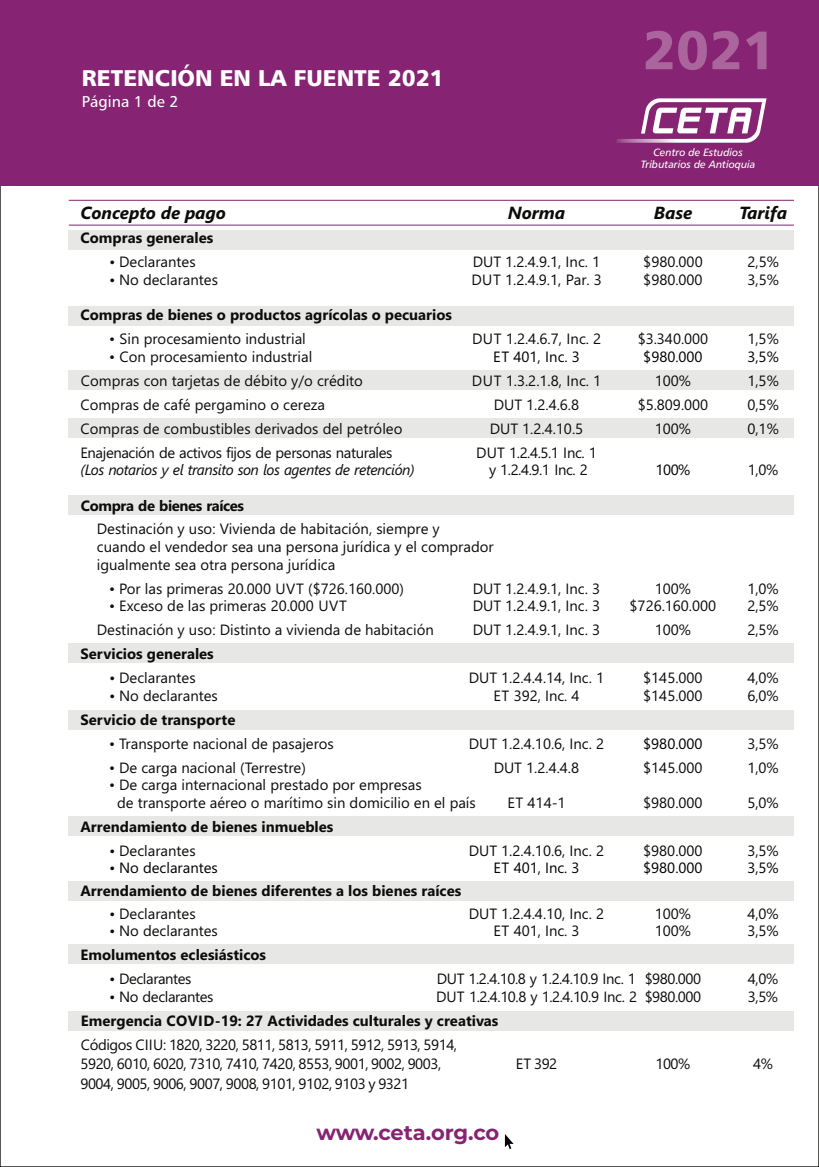
<style>
.page{position:relative;width:819px;height:1167px;background:#fff}
.page>*{position:absolute;margin:0;border:0;box-sizing:border-box;transform-origin:0 0}
.t1{font:54.25px "Humanist 777 BT Black B";color:rgb(255 255 255/.3)}
.t2{font:22.75px "Humanist 777 BT Black B";color:#fff}
.t3{font:700 21px "Montserrat";letter-spacing:-.015em;color:#862473}
.t4{font:italic 700 17.5px "Segoe UI";color:#0c0c0b}
.t5{font:15.75px "Humanist 777 BT Roman B";color:#fff}
.t6{font:14.88px/17.7px "Segoe UI";color:#0c0c0b}
.t7{font:14.88px/19.8px "Segoe UI";letter-spacing:-.025em;color:#0c0c0b}
.t8{font:700 14.88px "Segoe UI";color:#0c0c0b}
.t9{font:14.88px "Segoe UI";color:#000}
.t10{font:italic 14.88px "Segoe UI";letter-spacing:-.03em;color:#0c0c0b}
.t11{font:14.88px "Segoe UI";letter-spacing:-.03em;color:#0c0c0b}
.t12{font:700 14.88px "Segoe UI";letter-spacing:-.03em;color:#0c0c0b}
.t13{font:10.5px/12.1px "Humanist 777 BT Italic B";color:#fff;text-align:center}
.s1{font-style:italic}
.s2{font-style:italic;color:#0c0c0b}
</style>
<div class="page">
<div style="left:69px;top:1010px;width:725px;height:20px;background:#e7e8e6"></div>
<div style="left:0;top:0;width:819px;height:186px;background:#862473"></div>
<div style="left:69px;top:230px;width:725px;height:19px;background:#e7e8e6"></div>
<div style="left:69px;top:306px;width:725px;height:19px;background:#e7e8e6"></div>
<div style="left:69px;top:370px;width:725px;height:19px;background:#e7e8e6"></div>
<div style="left:69px;top:495px;width:725px;height:19px;background:#e7e8e6"></div>
<div style="left:69px;top:643px;width:725px;height:19px;background:#e7e8e6"></div>
<div style="left:69px;top:709px;width:725px;height:20px;background:#e7e8e6"></div>
<div style="left:69px;top:815px;width:725px;height:20px;background:#e7e8e6"></div>
<div style="left:69px;top:881px;width:725px;height:19px;background:#e7e8e6"></div>
<div style="left:69px;top:418px;width:725px;height:19px;background:#e7e8e6"></div>
<div style="left:69px;top:943px;width:725px;height:20px;background:#e7e8e6"></div>
<svg style="left:505px;top:1134px;width:9px;height:14px"></svg>
<svg style="left:616px;top:98px;width:150px;height:45px"></svg>
<hr style="left:69px;top:225px;width:725px;height:1px;background:#862473">
<hr style="left:69px;top:200px;width:725px;height:1px;background:#862473">
<h2 class="t2" style="left:82px;top:69px;width:363px">RETENCIÓN EN LA FUENTE 2021</h2>
<p class="t5" style="left:82px;top:95px;width:98px">Página 1 de 2</p>
<h1 class="t1" style="left:642px;top:28px;width:135px">2021</h1>
<p class="t13" style="left:641px;top:147px;width:116px">Centro de Estudios<br>Tributarios de Antioquia</p>
<p class="t4" style="left:81px;top:206px;width:147px">Concepto de pago</p>
<p class="t4" style="left:508px;top:206px;width:59px">Norma</p>
<p class="t4" style="left:654px;top:206px;width:40px">Base</p>
<p class="t4" style="left:739px;top:206px;width:49px">Tarifa</p>
<p class="t8" style="left:81px;top:232px;width:134px">Compras generales</p>
<p class="t6" style="left:109px;top:254px;width:88px"><span class="s1">•</span> Declarantes</p>
<p class="t6" style="left:473px;top:254px;width:129px">DUT 1.2.4.9.1, Inc. 1</p>
<p class="t6" style="left:643px;top:254px;width:61px">$980.000</p>
<p class="t6" style="left:747px;top:254px;width:33px">2,5%</p>
<p class="t6" style="left:109px;top:272px;width:110px"><span class="s1">•</span> No declarantes</p>
<p class="t6" style="left:471px;top:272px;width:132px">DUT 1.2.4.9.1, Par. 3</p>
<p class="t6" style="left:643px;top:272px;width:61px">$980.000</p>
<p class="t6" style="left:747px;top:272px;width:33px">3,5%</p>
<p class="t8" style="left:81px;top:309px;width:373px">Compras de bienes o productos agrícolas o pecuarios</p>
<p class="t6" style="left:109px;top:331px;width:198px">• Sin procesamiento industrial</p>
<p class="t6" style="left:472px;top:331px;width:131px">DUT 1.2.4.6.7, Inc. 2</p>
<p class="t6" style="left:638px;top:331px;width:72px">$3.340.000</p>
<p class="t6" style="left:747px;top:331px;width:33px">1,5%</p>
<p class="t6" style="left:109px;top:349px;width:205px">• Con procesamiento industrial</p>
<p class="t9" style="left:493px;top:351px;width:88px">ET 401, Inc. 3</p>
<p class="t9" style="left:643px;top:351px;width:61px">$980.000</p>
<p class="t9" style="left:747px;top:351px;width:33px">3,5%</p>
<p class="t6" style="left:81px;top:373px;width:284px">Compras con tarjetas de débito y/o crédito</p>
<p class="t6" style="left:472px;top:373px;width:131px">DUT 1.3.2.1.8, Inc. 1</p>
<p class="t6" style="left:655px;top:373px;width:38px">100%</p>
<p class="t6" style="left:747px;top:373px;width:33px">1,5%</p>
<p class="t6" style="left:81px;top:397px;width:246px">Compras de café pergamino o cereza</p>
<p class="t6" style="left:494px;top:397px;width:87px">DUT 1.2.4.6.8</p>
<p class="t6" style="left:638px;top:397px;width:72px">$5.809.000</p>
<p class="t6" style="left:747px;top:397px;width:33px">0,5%</p>
<p class="t6" style="left:81px;top:421px;width:323px">Compras de combustibles derivados del petróleo</p>
<p class="t6" style="left:490px;top:421px;width:95px">DUT 1.2.4.10.5</p>
<p class="t6" style="left:655px;top:421px;width:38px">100%</p>
<p class="t6" style="left:747px;top:421px;width:33px">0,1%</p>
<p class="t7" style="left:81px;top:444px;width:313px">Enajenación de activos fijos de personas naturales</p>
<p class="t6" style="left:476px;top:445px;width:122px">DUT 1.2.4.5.1 Inc. 1</p>
<p class="t10" style="left:81px;top:464px;width:336px">(Los notarios y el transito son los agentes de retención)</p>
<p class="t6" style="left:489px;top:462px;width:100px">y 1.2.4.9.1 Inc. 2</p>
<p class="t9" style="left:655px;top:464px;width:36px">100%</p>
<p class="t6" style="left:748px;top:462px;width:32px">1,0%</p>
<p class="t12" style="left:81px;top:499px;width:165px">Compra de bienes raíces</p>
<p class="t6" style="left:97px;top:521px;width:398px">Destinación y uso: Vivienda de habitación, siempre y<br>cuando el vendedor sea una persona jurídica y el comprador igualmente sea otra persona jurídica</p>
<p class="t6" style="left:109px;top:581px;width:296px">• Por las primeras 20.000 UVT ($726.160.000)</p>
<p class="t6" style="left:473px;top:581px;width:129px">DUT 1.2.4.9.1, Inc. 3</p>
<p class="t6" style="left:655px;top:581px;width:38px">100%</p>
<p class="t6" style="left:747px;top:581px;width:33px">1,0%</p>
<p class="t6" style="left:109px;top:598px;width:239px">• Exceso de las primeras 20.000 UVT</p>
<p class="t6" style="left:473px;top:598px;width:129px">DUT 1.2.4.9.1, Inc. 3</p>
<p class="t6" style="left:630px;top:598px;width:88px">$726.160.000</p>
<p class="t6" style="left:747px;top:598px;width:33px">2,5%</p>
<p class="t6" style="left:97px;top:622px;width:338px">Destinación y uso: Distinto a vivienda de habitación</p>
<p class="t6" style="left:473px;top:622px;width:129px">DUT 1.2.4.9.1, Inc. 3</p>
<p class="t6" style="left:655px;top:622px;width:38px">100%</p>
<p class="t6" style="left:747px;top:622px;width:33px">2,5%</p>
<p class="t8" style="left:80px;top:648px;width:135px">Servicios generales</p>
<p class="t6" style="left:109px;top:670px;width:88px"><span class="s1">•</span> Declarantes</p>
<p class="t6" style="left:469px;top:670px;width:137px">DUT 1.2.4.4.14, Inc. 1</p>
<p class="t6" style="left:643px;top:670px;width:61px">$145.000</p>
<p class="t6" style="left:747px;top:670px;width:33px">4,0%</p>
<p class="t6" style="left:109px;top:688px;width:110px"><span class="s1">•</span> No declarantes</p>
<p class="t6" style="left:493px;top:688px;width:88px">ET 392, Inc. 4</p>
<p class="t6" style="left:643px;top:688px;width:61px">$145.000</p>
<p class="t6" style="left:747px;top:688px;width:33px">6,0%</p>
<p class="t8" style="left:80px;top:713px;width:156px">Servicio de transporte</p>
<p class="t6" style="left:109px;top:735px;width:226px">• Transporte nacional de pasajeros</p>
<p class="t6" style="left:469px;top:735px;width:137px">DUT 1.2.4.10.6, Inc. 2</p>
<p class="t9" style="left:643px;top:737px;width:61px">$980.000</p>
<p class="t6" style="left:747px;top:735px;width:33px">3,5%</p>
<p class="t6" style="left:109px;top:759px;width:198px">• De carga nacional (Terrestre)</p>
<p class="t6" style="left:494px;top:759px;width:87px">DUT 1.2.4.4.8</p>
<p class="t6" style="left:643px;top:759px;width:61px">$145.000</p>
<p class="t6" style="left:747px;top:759px;width:33px">1,0%</p>
<p class="t6" style="left:117px;top:777px;width:360px;text-indent:-8px">• De carga internacional prestado por empresas<br>de transporte aéreo o marítimo sin domicilio en el país</p>
<p class="t6" style="left:507px;top:795px;width:60px">ET 414-1</p>
<p class="t6" style="left:643px;top:795px;width:61px">$980.000</p>
<p class="t6" style="left:747px;top:795px;width:33px">5,0%</p>
<p class="t8" style="left:80px;top:820px;width:254px">Arrendamiento de bienes inmuebles</p>
<p class="t6" style="left:109px;top:843px;width:88px"><span class="s1">•</span> Declarantes</p>
<p class="t6" style="left:469px;top:843px;width:137px">DUT 1.2.4.10.6, Inc. 2</p>
<p class="t6" style="left:643px;top:843px;width:61px">$980.000</p>
<p class="t6" style="left:747px;top:843px;width:33px">3,5%</p>
<p class="t9" style="left:109px;top:862px;width:110px"><span class="s2">•</span> No declarantes</p>
<p class="t9" style="left:493px;top:862px;width:88px">ET 401, Inc. 3</p>
<p class="t9" style="left:643px;top:862px;width:61px">$980.000</p>
<p class="t9" style="left:747px;top:862px;width:33px">3,5%</p>
<p class="t8" style="left:80px;top:885px;width:382px">Arrendamiento de bienes diferentes a los bienes raíces</p>
<p class="t6" style="left:109px;top:905px;width:88px"><span class="s1">•</span> Declarantes</p>
<p class="t6" style="left:469px;top:905px;width:137px">DUT 1.2.4.4.10, Inc. 2</p>
<p class="t6" style="left:655px;top:905px;width:38px">100%</p>
<p class="t6" style="left:747px;top:905px;width:33px">4,0%</p>
<p class="t6" style="left:109px;top:923px;width:110px"><span class="s1">•</span> No declarantes</p>
<p class="t6" style="left:493px;top:923px;width:88px">ET 401, Inc. 3</p>
<p class="t6" style="left:655px;top:923px;width:38px">100%</p>
<p class="t6" style="left:747px;top:923px;width:33px">3,5%</p>
<p class="t8" style="left:80px;top:949px;width:187px">Emolumentos eclesiásticos</p>
<p class="t11" style="left:109px;top:973px;width:84px"><span class="s1">•</span> Declarantes</p>
<p class="t7" style="left:437px;top:970px;width:266px">DUT 1.2.4.10.8 y 1.2.4.10.9 Inc. 1 $980.000</p>
<p class="t6" style="left:748px;top:971px;width:32px">4,0%</p>
<p class="t11" style="left:109px;top:990px;width:106px"><span class="s1">•</span> No declarantes</p>
<p class="t7" style="left:436px;top:987px;width:267px">DUT 1.2.4.10.8 y 1.2.4.10.9 Inc. 2 $980.000</p>
<p class="t6" style="left:748px;top:988px;width:32px">3,5%</p>
<p class="t8" style="left:81px;top:1014px;width:419px">Emergencia COVID-19: 27 Actividades culturales y creativas</p>
<p class="t7" style="left:80px;top:1035px;width:378px">Códigos CIIU: 1820, 3220, 5811, 5813, 5911, 5912, 5913, 5914,<br>5920, 6010, 6020, 7310, 7410, 7420, 8553, 9001, 9002, 9003,</p>
<p class="t6" style="left:516px;top:1056px;width:43px">ET 392</p>
<p class="t6" style="left:655px;top:1056px;width:36px">100%</p>
<p class="t6" style="left:753px;top:1056px;width:21px">4%</p>
<p class="t7" style="left:80px;top:1075px;width:330px">9004, 9005, 9006, 9007, 9008, 9101, 9102, 9103 y 9321</p>
<h3 class="t3" style="left:316px;top:1119px;width:185px">www.ceta.org.co</h3>
</div>
